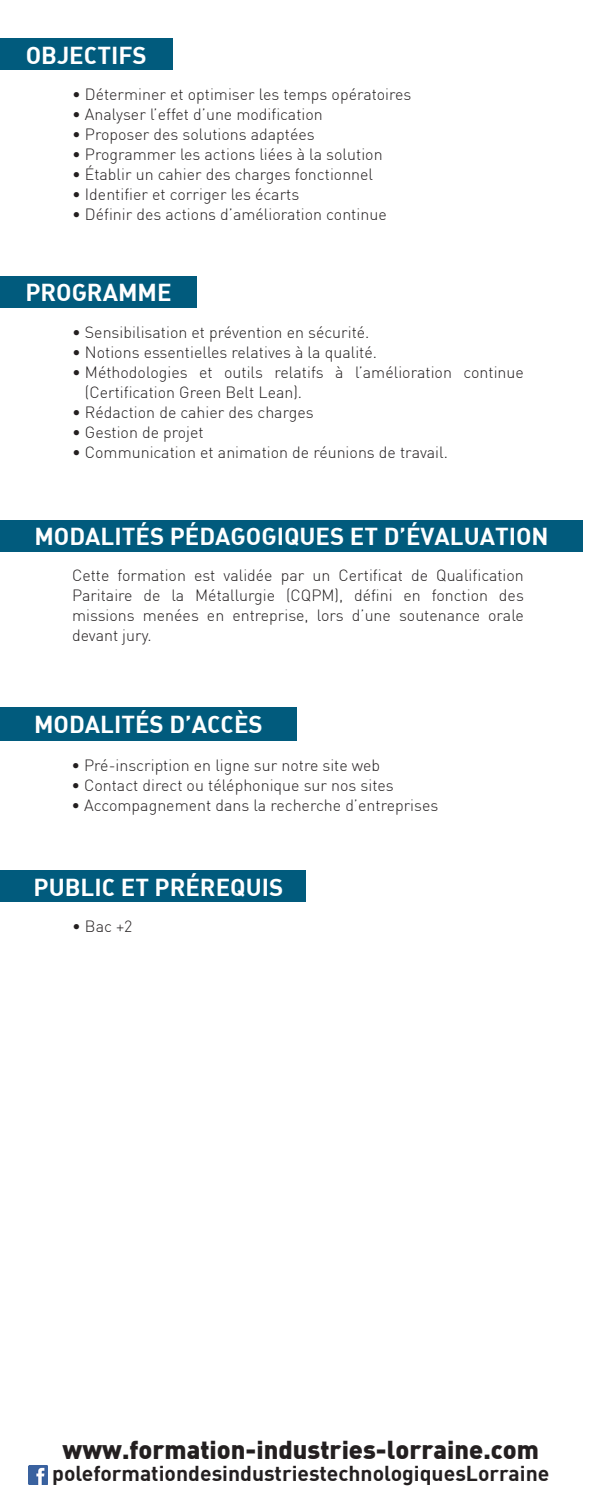
<style>
.page{position:relative;width:596px;height:1503px;background:#fff}
.page>*{position:absolute;margin:0;border:0;box-sizing:border-box;transform-origin:0 0}
.t1{font:900 25.4px "DIN";color:#231f20}
.t2{font:24px "DIN Bold Alternate";color:#fff}
.t3{font:700 21.2px "DIN";color:#231f20}
.t4{font:300 16px/20px "DIN";color:#231f20}
</style>
<div class="page">
<div style="left:0;top:38px;width:173px;height:32px;background:#015b7d"></div>
<div style="left:0;top:276px;width:197px;height:32px;background:#015b7d"></div>
<div style="left:0;top:519px;width:582px;height:32px;background:#015b7d"></div>
<div style="left:0;top:870px;width:305px;height:32px;background:#015b7d"></div>
<img style="left:28px;top:1465px;width:19px;height:19px">
<div style="left:0;top:707px;width:297px;height:34px;background:#015b7d"></div>
<h2 class="t2" style="left:26px;top:40px;width:122px">OBJECTIFS</h2>
<p class="t4" style="left:72px;top:84px;width:341px">• Déterminer et optimiser les temps opératoires</p>
<p class="t4" style="left:72px;top:104px;width:252px">• Analyser l’effet d’une modification</p>
<p class="t4" style="left:72px;top:124px;width:244px">• Proposer des solutions adaptées</p>
<p class="t4" style="left:72px;top:144px;width:312px">• Programmer les actions liées à la solution</p>
<p class="t4" style="left:72px;top:164px;width:302px">• Établir un cahier des charges fonctionnel</p>
<p class="t4" style="left:72px;top:184px;width:228px">• Identifier et corriger les écarts</p>
<p class="t4" style="left:72px;top:204px;width:316px">• Définir des actions d’amélioration continue</p>
<h2 class="t2" style="left:25px;top:276px;width:147px">PROGRAMME</h2>
<p class="t4" style="left:72px;top:322px;width:299px">• Sensibilisation et prévention en sécurité.</p>
<p class="t4" style="left:72px;top:342px;width:306px">• Notions essentielles relatives à la qualité.</p>
<p class="t4" style="left:85px;top:362px;width:440px;text-indent:-13px">• Méthodologies et outils relatifs à l’amélioration continue (Certification Green Belt Lean).</p>
<p class="t4" style="left:72px;top:402px;width:243px">• Rédaction de cahier des charges</p>
<p class="t4" style="left:72px;top:422px;width:133px">• Gestion de projet</p>
<p class="t4" style="left:72px;top:442px;width:377px">• Communication et animation de réunions de travail.</p>
<h2 class="t2" style="left:34px;top:521px;width:515px">MODALITÉS PÉDAGOGIQUES ET D’ÉVALUATION</h2>
<p class="t4" style="left:72px;top:565px;width:453px;text-align:justify">Cette formation est validée par un Certificat de Qualification Paritaire de la Métallurgie (CQPM), défini en fonction des missions menées en entreprise, lors d’une soutenance orale devant jury.</p>
<h2 class="t2" style="left:34px;top:709px;width:230px">MODALITÉS D’ACCÈS</h2>
<p class="t4" style="left:71px;top:754px;width:310px">• Pré-inscription en ligne sur notre site web</p>
<p class="t4" style="left:71px;top:774px;width:323px">• Contact direct ou téléphonique sur nos sites</p>
<p class="t4" style="left:71px;top:794px;width:368px">• Accompagnement dans la recherche d’entreprises</p>
<h2 class="t2" style="left:34px;top:872px;width:251px">PUBLIC ET PRÉREQUIS</h2>
<p class="t4" style="left:72px;top:916px;width:62px">• Bac +2</p>
<h1 class="t1" style="left:63px;top:1433px;width:477px">www.formation-industries-lorraine.com</h1>
<h3 class="t3" style="left:52px;top:1459px;width:498px">poleformationdesindustriestechnologiquesLorraine</h3>
</div>
